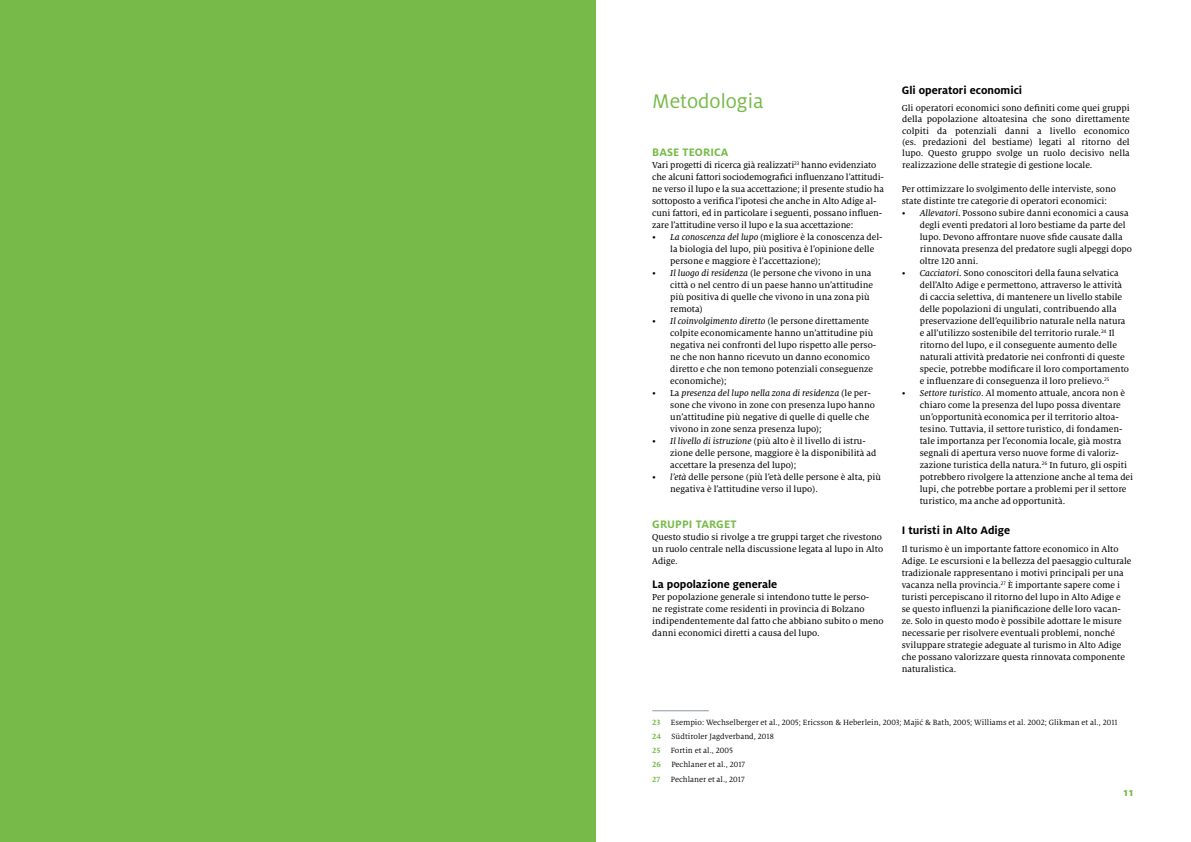
<style>
.page{position:relative;width:1191px;height:842px;background:#fff}
.page>*{position:absolute;margin:0;border:0;box-sizing:border-box;transform-origin:0 0}
.t1{font:22px "Milo Pro";color:#78ba49}
.t2{font:700 12px "Milo Pro";color:#000}
.t3{font:700 12px "Milo Pro";letter-spacing:.01em;color:#78ba49}
.t4{font:9.5px/12px "Milo Serif Pro Text";color:#000}
.t5{font:9.5px "Milo Serif Pro Text Ita";color:#000}
.t6{font:900 9.5px "Milo Pro";color:#78ba49}
.t7{font:8.4px/14.2px "Milo Serif Pro";letter-spacing:.005em;color:#000}
.s1{font-family:"Milo Serif Pro Text Ita"}
.s2{font-family:"Milo Serif Pro Text"}
.s3{font-weight:700;color:#78ba49}
</style>
<div class="page">
<div style="left:0;top:0;width:595px;height:842px;background:#78ba49"></div>
<hr style="left:652px;top:710px;width:57px;height:1px;background:#9098a0">
<h1 class="t1" style="left:652px;top:89px;width:113px">Metodologia</h1>
<p class="t3" style="left:652px;top:145px;width:78px">BASE TEORICA</p>
<p class="t4" style="left:652px;top:159px;width:233px">Vari progetti di ricerca già realizzati<sup>23</sup> hanno evidenziato che alcuni fattori sociodemografici influenzano l’attitudi&shy;ne verso il lupo e la sua accettazione; il presente studio ha sottoposto a verifica l’ipotesi che anche in Alto Adige al&shy;cuni fattori, ed in particolare i seguenti, possano influen&shy;zare l’attitudine verso il lupo e la sua accettazione:</p>
<p class="t4" style="left:670px;top:231px;width:214px;text-indent:-18px">• <span class="s1">La conoscenza del lupo</span> (migliore è la conoscenza del&shy;la biologia del lupo, più positiva è l’opinione delle persone e maggiore è l’accettazione);</p>
<p class="t4" style="left:670px;top:267px;width:204px;text-indent:-18px">• <span class="s1">Il luogo di residenza</span> (le persone che vivono in una città o nel centro di un paese hanno un’attitudine più positiva di quelle che vivono in una zona più remota)</p>
<p class="t4" style="left:670px;top:315px;width:207px;text-indent:-18px">• <span class="s1">Il coinvolgimento diretto</span> (le persone direttamente colpite economicamente hanno un’attitudine più negativa nei confronti del lupo rispetto alle perso&shy;ne che non hanno ricevuto un danno economico diretto e che non temono potenziali conseguenze economiche);</p>
<p class="t5" style="left:652px;top:388px;width:220px"><span class="s2">• La</span> presenza del lupo nella zona di residenza <span class="s2">(le per-</span></p>
<p class="t4" style="left:670px;top:399px;width:206px">sone che vivono in zone con presenza lupo hanno un’attitudine più negative di quelle di quelle che vivono in zone senza presenza lupo);</p>
<p class="t4" style="left:670px;top:435px;width:207px;text-indent:-18px">• <span class="s1">Il livello di istruzione</span> (più alto è il livello di istru&shy;zione delle persone, maggiore è la disponibilità ad accettare la presenza del lupo);</p>
<p class="t4" style="left:670px;top:471px;width:212px;text-indent:-18px">• <span class="s1">l’età</span> delle persone (più l’età delle persone è alta, più negativa è l’attitudine verso il lupo).</p>
<p class="t3" style="left:652px;top:517px;width:86px">GRUPPI TARGET</p>
<p class="t4" style="left:652px;top:531px;width:232px;text-align:justify">Questo studio si rivolge a tre gruppi target che rivestono un ruolo centrale nella discussione legata al lupo in Alto Adige.</p>
<p class="t2" style="left:652px;top:577px;width:126px">La popolazione generale</p>
<p class="t4" style="left:652px;top:591px;width:233px">Per popolazione generale si intendono tutte le perso-<br>ne registrate come residenti in provincia di Bolzano indipendentemente dal fatto che abbiano subito o meno danni economici diretti a causa del lupo.</p>
<p class="t2" style="left:901px;top:83px;width:122px">Gli operatori economici</p>
<p class="t4" style="left:901px;top:102px;width:229px;line-height:11.3px;text-align:justify">Gli operatori economici sono definiti come quei gruppi della popolazione altoatesina che sono direttamente colpiti da potenziali danni a livello economico (es. predazioni del bestiame) legati al ritorno del lupo. Questo gruppo svolge un ruolo decisivo nella realizzazione delle strategie di gestione locale.</p>
<p class="t4" style="left:901px;top:183px;width:216px">Per ottimizzare lo svolgimento delle interviste, sono state distinte tre categorie di operatori economici:</p>
<p class="t4" style="left:919px;top:207px;width:214px;text-indent:-18px">• <span class="s1">Allevatori</span>. Possono subire danni economici a causa degli eventi predatori al loro bestiame da parte del lupo. Devono affrontare nuove sfide causate dalla rinnovata presenza del predatore sugli alpeggi dopo oltre 120 anni.</p>
<p class="t4" style="left:919px;top:267px;width:211px;text-indent:-18px">• <span class="s1">Cacciatori</span>. Sono conoscitori della fauna selvatica dell’Alto Adige e permettono, attraverso le attività di caccia selettiva, di mantenere un livello stabile delle popolazioni di ungulati, contribuendo alla preservazione dell’equilibrio naturale nella natura e all’utilizzo sostenibile del territorio rurale.<sup>24</sup> Il ritorno del lupo, e il conseguente aumento delle naturali attività predatorie nei confronti di queste specie, potrebbe modificare il loro comportamento e influenzare di conseguenza il loro prelievo.<sup>25</sup></p>
<p class="t4" style="left:919px;top:387px;width:215px;text-indent:-18px">• <span class="s1">Settore turistico</span>. Al momento attuale, ancora non è chiaro come la presenza del lupo possa diventare un’opportunità economica per il territorio altoa&shy;tesino. Tuttavia, il settore turistico, di fondamen&shy;tale importanza per l’economia locale, già mostra segnali di apertura verso nuove forme di valoriz&shy;zazione turistica della natura.<sup>26</sup> In futuro, gli ospiti potrebbero rivolgere la attenzione anche al tema dei lupi, che potrebbe portare a problemi per il settore turistico, ma anche ad opportunità.</p>
<p class="t2" style="left:901px;top:524px;width:110px">I turisti in Alto Adige</p>
<p class="t4" style="left:901px;top:543px;width:231px">Il turismo è un importante fattore economico in Alto Adige. Le escursioni e la bellezza del paesaggio culturale tradizionale rappresentano i motivi principali per una vacanza nella provincia.<sup>27</sup> È importante sapere come i turisti percepiscano il ritorno del lupo in Alto Adige e se questo influenzi la pianificazione delle loro vacan&shy;ze. Solo in questo modo è possibile adottare le misure necessarie per risolvere eventuali problemi, nonché sviluppare strategie adeguate al turismo in Alto Adige che possano valorizzare questa rinnovata componente naturalistica.</p>
<p class="t7" style="left:652px;top:715px;width:467px"><span class="s3">23</span> Esempio: Wechselberger et al., 2005; Ericsson &amp; Heberlein, 2003; Majić &amp; Bath, 2005; Williams et al. 2002; Glikman et al., 2011<br><span class="s3">24</span> Südtiroler Jagdverband, 2018<br><span class="s3">25</span> Fortin et al., 2005<br><span class="s3">26</span> Pechlaner et al., 2017<br><span class="s3">27</span> Pechlaner et al., 2017</p>
<p class="t6" style="left:1123px;top:787px;width:12px">11</p>
</div>
